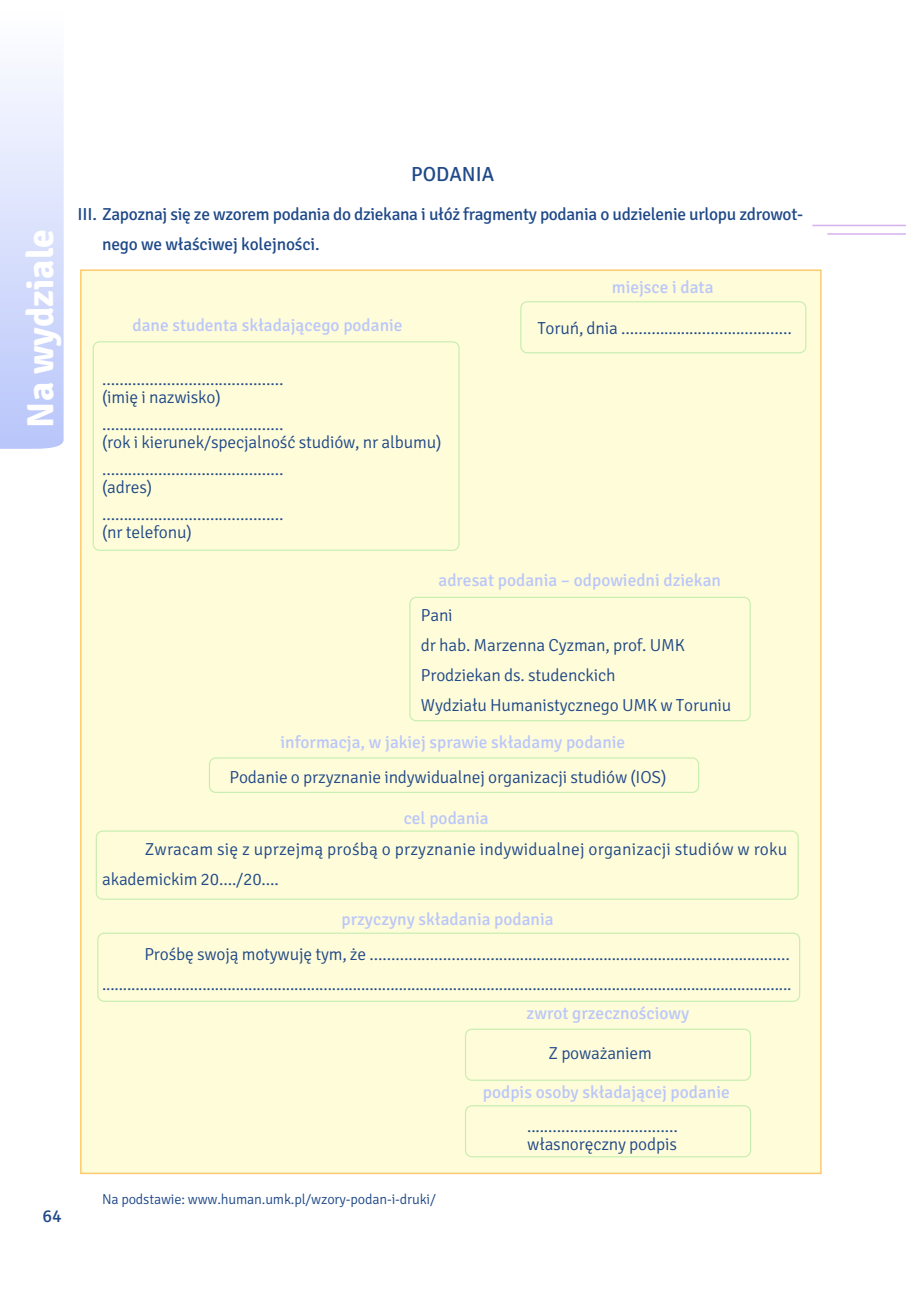
<style>
.page{position:relative;width:906px;height:1289px;background:#fff}
.page>*{position:absolute;margin:0;border:0;box-sizing:border-box;transform-origin:0 0}
.t1{font:700 37.5px "Signika";color:#fff}
.t2{font:20.4px "Signika";color:#1f4988}
.t3{font:18px "Signika";color:#1f4988}
.t4{font:300 17.4px/18px "Signika";letter-spacing:-.01em;color:#1f4988}
.t5{font:17.4px "Signika";color:#b9c6fa}
.t6{font:17.4px/30px "Signika";letter-spacing:-.02em;color:#1f4988}
.t7{font:300 17.4px/30px "Signika";letter-spacing:.01em;color:#1f4988}
.t8{font:300 14.25px "Signika";letter-spacing:-.01em;color:#1f4988}
</style>
<div class="page">
<div style="left:81px;top:270px;width:740px;height:903px;background:#fffcd9"></div>
<svg style="left:0;top:74px;width:64px;height:375px;background:#d6ddfc"></svg>
<div style="left:465px;top:1028px;width:286px;height:52px;border:1px solid #c7eeb1;border-radius:6px"></div>
<div style="left:465px;top:1105px;width:286px;height:52px;border:1px solid #c7eeb1;border-radius:6px"></div>
<div style="left:520px;top:301px;width:286px;height:52px;border:1px solid #c7eeb1;border-radius:6px"></div>
<div style="left:96px;top:830px;width:702px;height:69px;border:1px solid #c7eeb1;border-radius:6px"></div>
<div style="left:97px;top:932px;width:703px;height:69px;border:1px solid #c7eeb1;border-radius:6px"></div>
<div style="left:209px;top:757px;width:490px;height:36px;border:1px solid #c7eeb1;border-radius:6px"></div>
<div style="left:93px;top:341px;width:366px;height:210px;border:1px solid #c7eeb1;border-radius:6px"></div>
<div style="left:409px;top:596px;width:342px;height:125px;border:1px solid #c7eeb1;border-radius:6px"></div>
<hr style="left:812px;top:225px;width:94px;height:1px;background:#d7b1ee">
<hr style="left:827px;top:233px;width:79px;height:2px;background:#d7b1ee">
<h1 class="t1" style="left:18px;top:427px;width:200px;rotate:-90deg">Na wydziale</h1>
<p class="t3" style="left:43px;top:1204px;width:21px">64</p>
<p class="t2" style="left:411px;top:162px;width:85px">PODANIA</p>
<p class="t6" style="left:102px;top:199px;width:702px;text-indent:-25px">III. Zapoznaj się ze wzorem podania do dziekana i ułóż fragmenty podania o udzielenie urlopu zdrowot&shy;nego we właściwej kolejności.</p>
<p class="t5" style="left:132px;top:314px;width:271px">dane studenta składającego podanie</p>
<p class="t4" style="left:102px;top:370px;width:183px">…………………………………… (imię i nazwisko)</p>
<p class="t4" style="left:102px;top:415px;width:341px">……………………………………<br>(rok i kierunek/specjalność studiów, nr albumu)</p>
<p class="t4" style="left:102px;top:460px;width:183px">…………………………………… (adres)</p>
<p class="t4" style="left:102px;top:505px;width:183px">…………………………………… (nr telefonu)</p>
<p class="t5" style="left:612px;top:276px;width:103px">miejsce i data</p>
<p class="t4" style="left:537px;top:319px;width:256px">Toruń, dnia ………..........……....…..……</p>
<p class="t5" style="left:438px;top:570px;width:284px">adresat podania – odpowiedni dziekan</p>
<p class="t4" style="left:421px;top:600px;width:312px;line-height:30px">Pani<br>dr hab. Marzenna Cyzman, prof. UMK<br>Prodziekan ds. studenckich<br>Wydziału Humanistycznego UMK w Toruniu</p>
<p class="t5" style="left:280px;top:731px;width:346px">informacja, w jakiej sprawie składamy podanie</p>
<p class="t4" style="left:229px;top:768px;width:438px">Podanie o przyznanie indywidualnej organizacji studiów (IOS)</p>
<p class="t5" style="left:404px;top:807px;width:87px">cel podania</p>
<p class="t7" style="left:102px;top:834px;width:687px;text-indent:43px">Zwracam się z uprzejmą prośbą o przyznanie indywidualnej organizacji studiów w roku akademickim 20…./20….</p>
<p class="t5" style="left:341px;top:909px;width:214px">przyczyny składania podania</p>
<p class="t4" style="left:102px;top:939px;width:691px;line-height:30px;text-align:right">Prośbę swoją motywuję tym, że ………………………….............................................…………......…… .....................................................................................................................................................................</p>
<p class="t5" style="left:526px;top:1002px;width:164px">zwrot grzecznościowy</p>
<p class="t4" style="left:548px;top:1044px;width:105px">Z poważaniem</p>
<p class="t5" style="left:483px;top:1081px;width:248px">podpis osoby składającej podanie</p>
<p class="t8" style="left:102px;top:1190px;width:335px">Na podstawie: www.human.umk.pl/wzory-podan-i-druki/</p>
<p class="t4" style="left:527px;top:1117px;width:152px">.....………………………… własnoręczny podpis</p>
</div>
